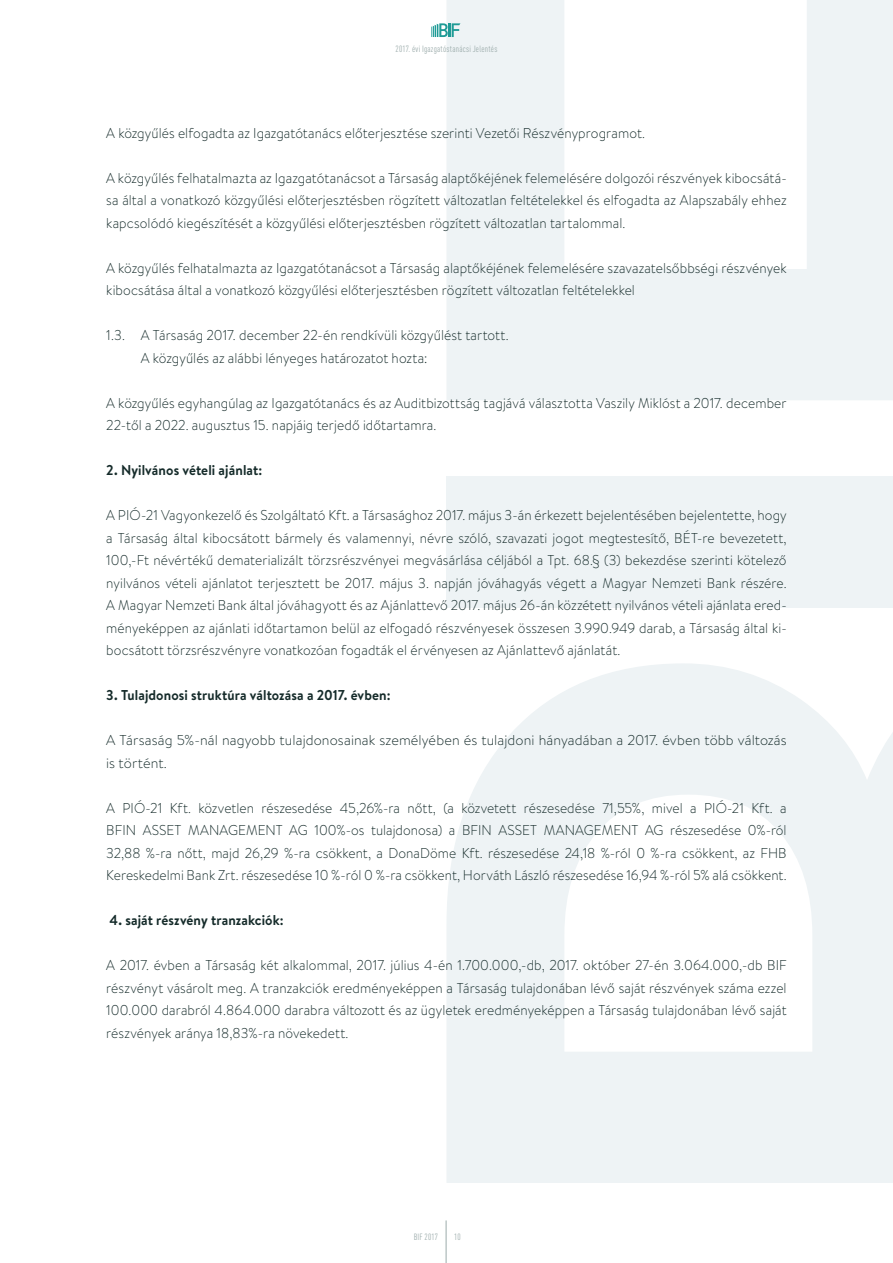
<style>
.page{position:relative;width:893px;height:1263px;background:#fff}
.page>*{position:absolute;margin:0;border:0;box-sizing:border-box;transform-origin:0 0}
.t1{font:300 14.25px/22.5px "Brandon Text";letter-spacing:.005em;color:#152b2a;text-align:justify;scale:.95 1}
.t2{font:300 14.25px/22.5px "Brandon Text";letter-spacing:.005em;color:#152b2a}
.t3{font:700 14.25px "Brandon Text";letter-spacing:.005em;color:#152b2a;scale:.95 1}
.t4{font:condensed 9px "DIN Pro";letter-spacing:.025em;color:#9babaa}
</style>
<div class="page">
<svg style="left:447px;top:0;width:446px;height:400px;fill:#eef3f5"></svg>
<div style="left:446px;top:477px;width:447px;height:131px;background:#eef3f5"></div>
<svg style="left:447px;top:663px;width:446px;height:520px;fill:#eef3f5"></svg>
<hr style="left:446px;top:1220px;width:1px;height:43px;background:#9babaa">
<svg style="left:431px;top:23px;width:29px;height:14px"></svg>
<p class="t4" style="left:396px;top:42px;width:103px">2017. évi Igazgatóstanácsi Jelentés</p>
<p class="t1" style="left:106px;top:121px;width:569px">A közgyűlés elfogadta az Igazgatótanács előterjesztése szerinti Vezetői Részvényprogramot.</p>
<p class="t1" style="left:106px;top:166px;width:718px">A közgyűlés felhatalmazta az Igazgatótanácsot a Társaság alaptőkéjének felemelésére dolgozói részvények kibocsátá&shy;sa által a vonatkozó közgyűlési előterjesztésben rögzített változatlan feltételekkel és elfogadta az Alapszabály ehhez kapcsolódó kiegészítését a közgyűlési előterjesztésben rögzített változatlan tartalommal.</p>
<p class="t1" style="left:106px;top:256px;width:718px">A közgyűlés felhatalmazta az Igazgatótanácsot a Társaság alaptőkéjének felemelésére szavazatelsőbbségi részvények kibocsátása által a vonatkozó közgyűlési előterjesztésben rögzített változatlan feltételekkel</p>
<p class="t1" style="left:141px;top:323px;width:389px;text-indent:-34px">1.3. A Társaság 2017. december 22-én rendkívüli közgyűlést tartott.<br>A közgyűlés az alábbi lényeges határozatot hozta:</p>
<p class="t1" style="left:106px;top:391px;width:718px">A közgyűlés egyhangúlag az Igazgatótanács és az Auditbizottság tagjává választotta Vaszily Miklóst a 2017. december<br>22-től a 2022. augusztus 15. napjáig terjedő időtartamra.</p>
<p class="t3" style="left:106px;top:460px;width:166px">2. Nyilvános vételi ajánlat:</p>
<p class="t1" style="left:106px;top:503px;width:718px">A PIÓ-21 Vagyonkezelő és Szolgáltató Kft. a Társasághoz 2017. május 3-án érkezett bejelentésében bejelentette, hogy a Társaság által kibocsátott bármely és valamennyi, névre szóló, szavazati jogot megtestesítő, BÉT-re bevezetett, 100,-Ft névértékű dematerializált törzsrészvényei megvásárlása céljából a Tpt. 68.§ (3) bekezdése szerinti kötelező nyilvános vételi ajánlatot terjesztett be 2017. május 3. napján jóváhagyás végett a Magyar Nemzeti Bank részére.<br>A Magyar Nemzeti Bank által jóváhagyott és az Ajánlattevő 2017. május 26-án közzétett nyilvános vételi ajánlata ered&shy;ményeképpen az ajánlati időtartamon belül az elfogadó részvényesek összesen 3.990.949 darab, a Társaság által ki&shy;bocsátott törzsrészvényre vonatkozóan fogadták el érvényesen az Ajánlattevő ajánlatát.</p>
<p class="t3" style="left:106px;top:685px;width:301px">3. Tulajdonosi struktúra változása a 2017. évben:</p>
<p class="t2" style="left:106px;top:728px;width:682px">A Társaság 5%-nál nagyobb tulajdonosainak személyében és tulajdoni hányadában a 2017. évben több változás is történt.</p>
<p class="t1" style="left:106px;top:796px;width:718px">A PIÓ-21 Kft. közvetlen részesedése 45,26%-ra nőtt, (a közvetett részesedése 71,55%, mivel a PIÓ-21 Kft. a BFIN ASSET MANAGEMENT AG 100%-os tulajdonosa) a BFIN ASSET MANAGEMENT AG részesedése 0%-ról 32,88 %-ra nőtt, majd 26,29 %-ra csökkent, a DonaDöme Kft. részesedése 24,18 %-ról 0 %-ra csökkent, az FHB Kereskedelmi Bank Zrt. részesedése 10 %-ról 0 %-ra csökkent, Horváth László részesedése 16,94 %-ról 5% alá csökkent.</p>
<p class="t3" style="left:110px;top:910px;width:185px">4. saját részvény tranzakciók:</p>
<p class="t1" style="left:106px;top:953px;width:718px">A 2017. évben a Társaság két alkalommal, 2017. július 4-én 1.700.000,-db, 2017. október 27-én 3.064.000,-db BIF részvényt vásárolt meg. A tranzakciók eredményeképpen a Társaság tulajdonában lévő saját részvények száma ezzel 100.000 darabról 4.864.000 darabra változott és az ügyletek eredményeképpen a Társaság tulajdonában lévő saját részvények aránya 18,83%-ra növekedett.</p>
<p class="t4" style="left:414px;top:1230px;width:26px">BIF 2017</p>
<p class="t4" style="left:454px;top:1230px;width:8px">10</p>
</div>
